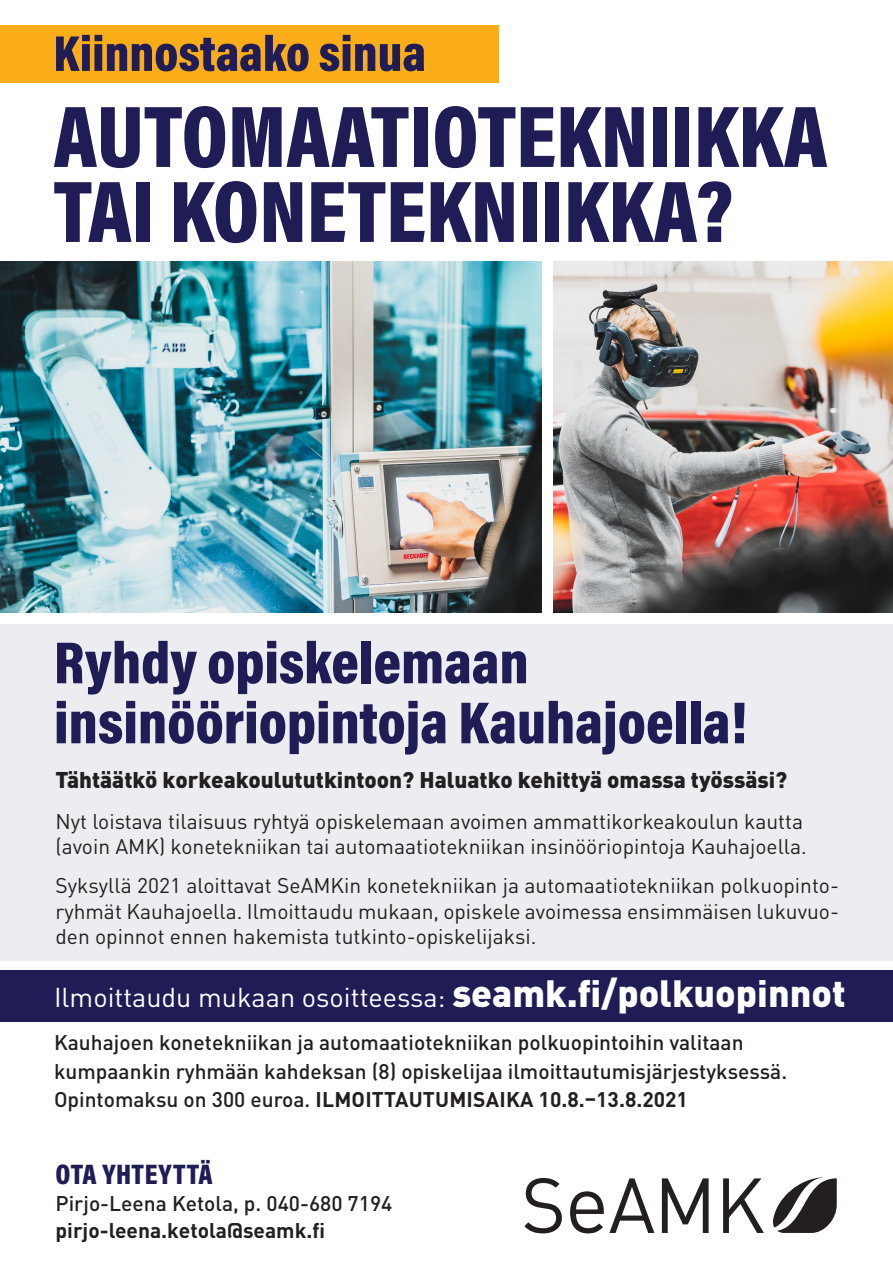
<style>
.page{position:relative;width:893px;height:1263px;background:#fff}
.page>*{position:absolute;margin:0;border:0;box-sizing:border-box;transform-origin:0 0}
.t1{font:900 88.5px "Acumin Pro Cond";color:#201c55}
.t2{font:900 60px "Acumin Pro Cond";color:#201c55}
.t3{font:900 51px "Acumin Pro Cond";color:#201c55}
.t4{font:900 28.5px "Acumin Pro Cond";letter-spacing:.015em;color:#201c55}
.t5{font:27px "DINOT";color:#fff}
.t6{font:900 22.5px "DINOT";color:#231f20}
.t7{font:21px/25.5px "DINOT";color:#231f20}
.t8{font:500 21px "DINOT";color:#231f20}
.t9{font:700 21px "DINOT";color:#231f20}
.s1{font-weight:900;font-size:37.5px}
.s2{font-weight:500}
</style>
<div class="page">
<div style="left:0;top:970px;width:893px;height:52px;background:#201c55"></div>
<div style="left:0;top:625px;width:893px;height:336px;background:#ededf1"></div>
<div style="left:0;top:26px;width:498px;height:57px;background:#faad19"></div>
<img style="left:0;top:262px;width:541px;height:351px">
<img style="left:554px;top:261px;width:339px;height:351px">
<svg style="left:524px;top:1178px;width:240px;height:55px"></svg>
<svg style="left:773px;top:1177px;width:64px;height:56px"></svg>
<p class="t3" style="left:53px;top:20px;width:374px">Kiinnostaako sinua</p>
<p class="t1" style="left:53px;top:79px;width:776px">AUTOMAATIOTEKNIIKKA</p>
<p class="t1" style="left:53px;top:154px;width:681px">TAI KONETEKNIIKKA?</p>
<p class="t2" style="left:54px;top:623px;width:476px">Ryhdy opiskelemaan</p>
<p class="t2" style="left:54px;top:683px;width:694px">insinööriopintoja Kauhajoella!</p>
<p class="t6" style="left:56px;top:765px;width:733px">Tähtäätkö korkeakoulututkintoon? Haluatko kehittyä omassa työssäsi?</p>
<p class="t7" style="left:56px;top:808px;width:753px">Nyt loistava tilaisuus ryhtyä opiskelemaan avoimen ammattikorkeakoulun kautta (avoin AMK) konetekniikan tai automaatiotekniikan insinööriopintoja Kauhajoella.</p>
<p class="t7" style="left:56px;top:872px;width:785px;text-align:justify">Syksyllä 2021 aloittavat SeAMKin konetekniikan ja automaatiotekniikan polkuopinto&shy;ryhmät Kauhajoella. Ilmoittaudu mukaan, opiskele avoimessa ensimmäisen lukuvuo&shy;den opinnot ennen hakemista tutkinto-opiskelijaksi.</p>
<p class="t5" style="left:54px;top:979px;width:793px">Ilmoittaudu mukaan osoitteessa: <span class="s1">seamk.fi/polkuopinnot</span></p>
<p class="t8" style="left:54px;top:1028px;width:691px">Kauhajoen konetekniikan ja automaatiotekniikan polkuopintoihin valitaan</p>
<p class="t8" style="left:54px;top:1057px;width:735px">kumpaankin ryhmään kahdeksan (8) opiskelijaa ilmoittautumisjärjestyksessä.</p>
<p class="t9" style="left:54px;top:1085px;width:635px"><span class="s2">Opintomaksu on 300 euroa.</span> ILMOITTAUTUMISAIKA 10.8.–13.8.2021</p>
<p class="t4" style="left:56px;top:1156px;width:159px">OTA YHTEYTTÄ</p>
<p class="t8" style="left:56px;top:1189px;width:338px">Pirjo-Leena Ketola, p. 040-680 7194</p>
<p class="t9" style="left:56px;top:1216px;width:271px">pirjo-leena.ketola@seamk.fi</p>
</div>
